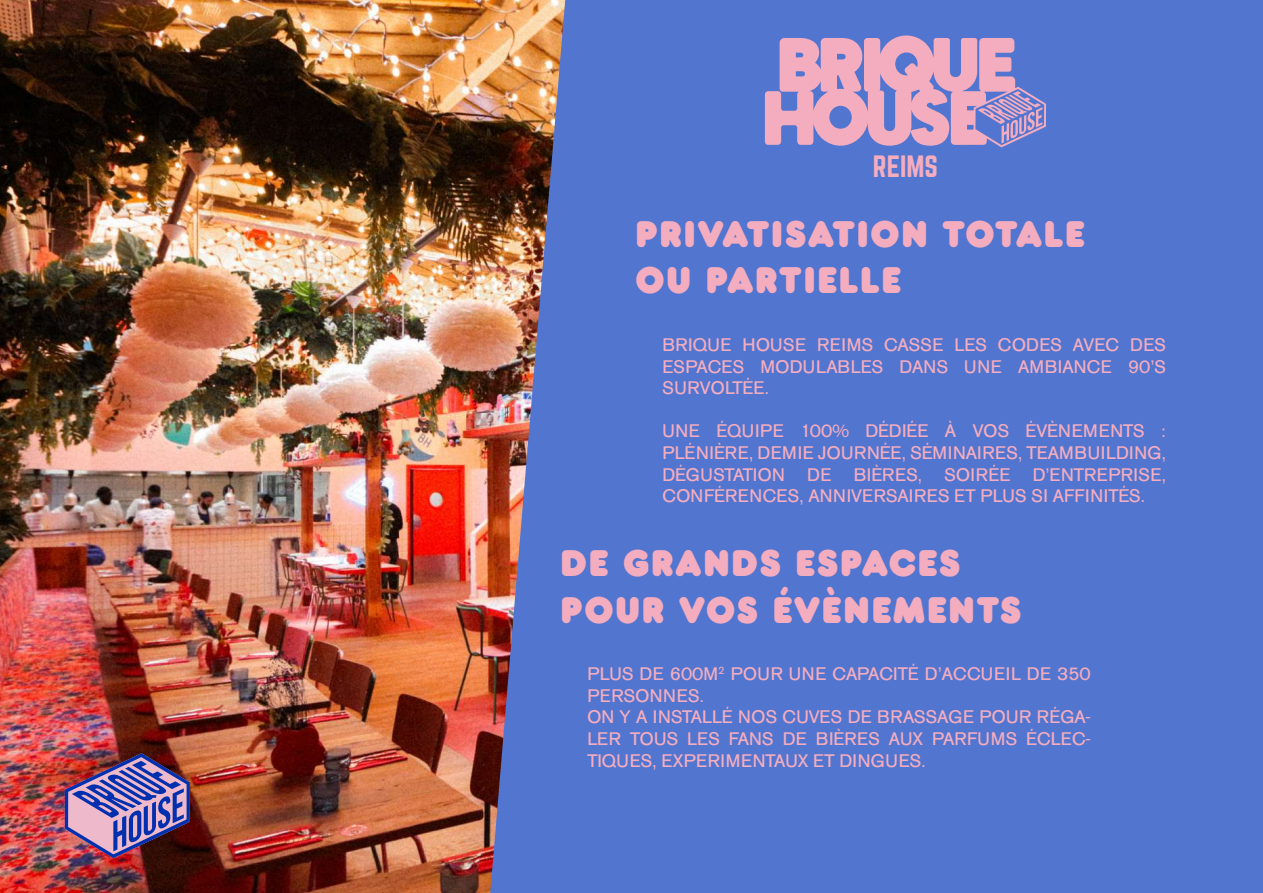
<style>
.page{position:relative;width:1263px;height:893px;background:#fff}
.page>*{position:absolute;margin:0;border:0;box-sizing:border-box;transform-origin:0 0}
.t1{font:38.7px/46.5px "Frankfurter W02";letter-spacing:.03em;color:#f4adbf}
.t2{font:27px "Norwester";color:#f4adbf}
.t3{font:18px/21.6px "AG Old Face BQ";letter-spacing:.02em;color:#f4adbf;text-align:justify}
</style>
<div class="page">
<img style="left:0;top:0;width:490px;height:893px">
<div style="left:490px;top:0;width:773px;height:893px;background:#5275d0"></div>
<img style="left:65px;top:753px;width:125px;height:105px">
<svg style="left:764px;top:35px;width:282px;height:112px;background:#ba99c4"></svg>
<h2 class="t2" style="left:873px;top:153px;width:67px">REIMS</h2>
<h1 class="t1" style="left:635px;top:211px;width:452px">PRIVATISATION TOTALE<br>OU PARTIELLE</h1>
<p class="t3" style="left:662px;top:334px;width:505px">BRIQUE HOUSE REIMS CASSE LES CODES AVEC DES ESPACES MODULABLES DANS UNE AMBIANCE 90’S SURVOLTÉE.</p>
<p class="t3" style="left:662px;top:421px;width:505px">UNE ÉQUIPE 100% DÉDIÉE À VOS ÉVÈNEMENTS :<br>PLÉNIÈRE, DEMIE JOURNÉE, SÉMINAIRES, TEAMBUILDING, DÉGUSTATION DE BIÈRES, SOIRÉE</p>
<p class="t3" style="left:662px;top:464px;width:505px;text-indent:370px">D’ENTREPRISE,<br>CONFÉRENCES, ANNIVERSAIRES ET PLUS SI AFFINITÉS.</p>
<h1 class="t1" style="left:560px;top:540px;width:463px">DE GRANDS ESPACES<br>POUR VOS ÉVÈNEMENTS</h1>
<p class="t3" style="left:587px;top:663px;width:505px;text-align:left">PLUS DE 600M<sup>2</sup> POUR UNE CAPACITÉ D’ACCUEIL DE 350<br>PERSONNES.<br>ON Y A INSTALLÉ NOS CUVES DE BRASSAGE POUR RÉGA-LER TOUS LES FANS DE BIÈRES AUX PARFUMS ÉCLEC-TIQUES, EXPERIMENTAUX ET DINGUES.</p>
</div>
